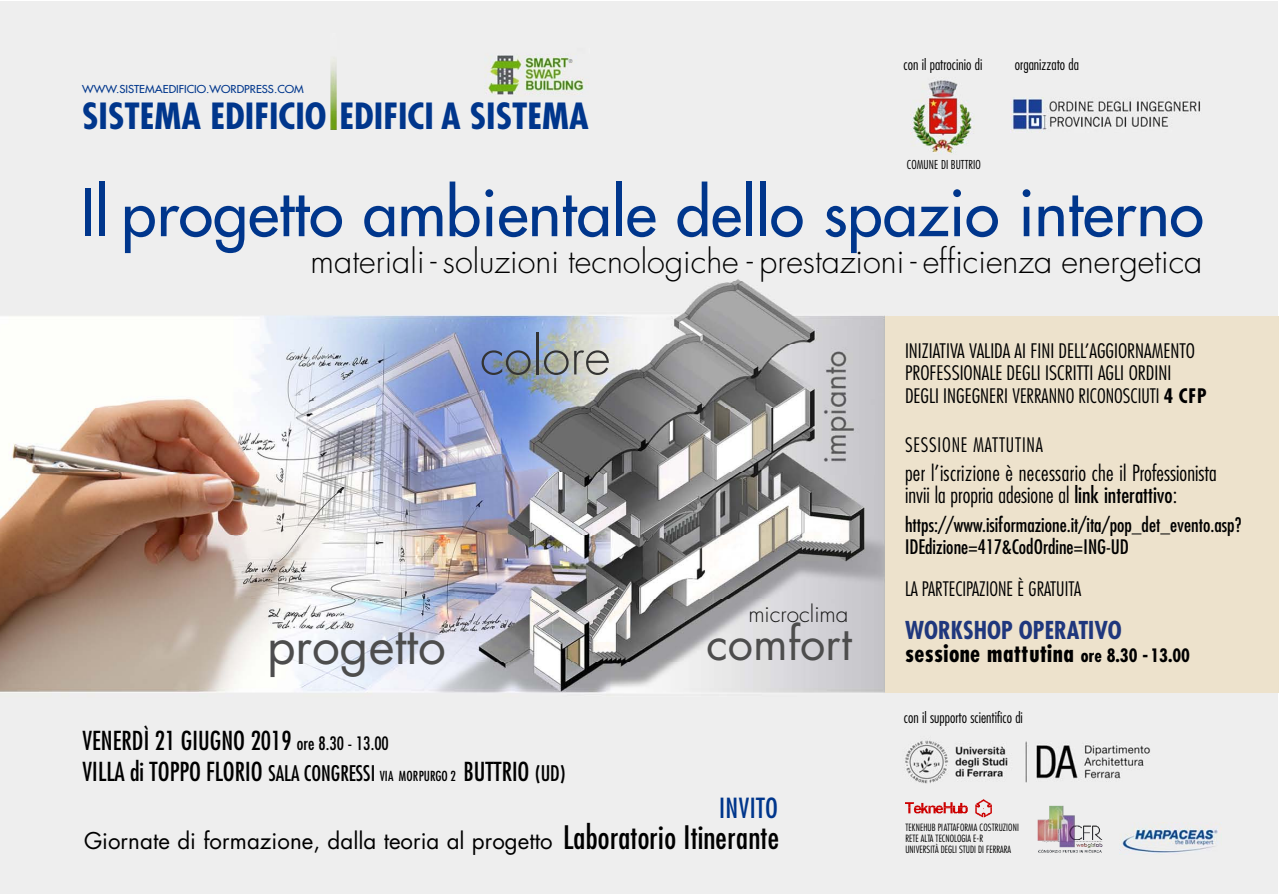
<style>
.page{position:relative;width:1279px;height:894px;background:#fff}
.page>*{position:absolute;margin:0;border:0;box-sizing:border-box;transform-origin:0 0}
.t1{font:63px "Futura";color:#00368c}
.t2{font:300 51px "Futura";color:#333}
.t3{font:49.5px "Futura";color:#4d4d4d}
.t4{font:45px "Futura";color:#4d4d4d}
.t5{font:700 condensed 35.1px "Futura";color:#00368c;scale:1.06 1}
.t6{font:300 32.4px "Futura";color:#000}
.t7{font:condensed 27px "Futura";letter-spacing:.02em;color:#00368c}
.t8{font:condensed 25.5px/31.3px "Futura";color:#000}
.t9{font:700 condensed 24px/22.6px "Futura";color:#1f377d}
.t10{font:22.5px "Futura";color:#000}
.t11{font:300 22.5px "Futura";color:#1a1a1a}
.t12{font:300 condensed 21.75px/22.4px "Futura";color:#000}
.t13{font:300 condensed 19.5px/22.5px "Futura";color:#000;scale:1.06 1}
.t14{font:condensed 19.5px/22.4px "Futura";color:#000}
.t15{font:300 condensed 19.5px "Futura";color:#000}
.t16{font:300 condensed 15px "Futura";color:#000}
.t17{font:300 condensed 12px "Futura";color:#000}
.t18{font:10.65px "Futura";color:#00368c;scale:1.06 1}
.t19{font:300 condensed 9.75px/10.6px "Futura";color:#000}
.t20{font:condensed 5.25px "Futura";color:#666;scale:.9 1}
.s1{font-size:18px}
.s2{font-size:21px}
.s3{font-size:13.5px}
.s4{font-stretch:condensed;font-size:31.5px}
.s5{font-weight:700}
.s6{font-weight:400}
.s7{color:#000}
.s8{font-size:18px;color:#000}
</style>
<div class="page">
<img style="left:0;top:2px;width:1277px;height:892px">
<div style="left:885px;top:316px;width:392px;height:377px;background:#ede2cc"></div>
<div style="left:256px;top:6px;width:255px;height:148px;background:#eee"></div>
<div style="left:511px;top:4px;width:252px;height:150px;background:#eee"></div>
<img style="left:822px;top:326px;width:52px;height:148px">
<img style="left:330px;top:33px;width:6px;height:97px">
<img style="left:484px;top:43px;width:105px;height:54px">
<img style="left:904px;top:799px;width:87px;height:8px">
<img style="left:908px;top:807px;width:49px;height:6px">
<img style="left:1037px;top:806px;width:53px;height:46px">
<img style="left:896px;top:733px;width:259px;height:53px">
<img style="left:1119px;top:822px;width:102px;height:32px">
<img style="left:1010px;top:98px;width:194px;height:34px">
<img style="left:910px;top:77px;width:64px;height:78px">
<p class="t20" style="left:569px;top:59px;width:6px">®</p>
<p class="t18" style="left:82px;top:84px;width:210px">WWW.SISTEMAEDIFICIO.WORDPRESS.COM</p>
<h3 class="t5" style="left:82px;top:100px;width:479px">SISTEMA EDIFICIO EDIFICI A SISTEMA</h3>
<p class="t16" style="left:903px;top:58px;width:80px">con il patrocinio di</p>
<p class="t16" style="left:1014px;top:58px;width:66px">organizzato da</p>
<p class="t17" style="left:906px;top:159px;width:76px">C O M U N ED IB U T T R IO</p>
<h1 class="t1" style="left:80px;top:181px;width:1124px">Il progetto ambientale dello spazio interno</h1>
<h3 class="t6" style="left:310px;top:247px;width:893px">materiali - soluzioni tecnologiche - prestazioni - efficienza energetica</h3>
<h2 class="t2" style="left:480px;top:332px;width:132px">colore</h2>
<h3 class="t3" style="left:267px;top:622px;width:180px">progetto</h3>
<h3 class="t8" style="left:83px;top:726px;width:484px">VENERDÌ 21 GIUGNO 2019 <span class="s1">ore 8.30 - 13.00<br></span>VILLA di TOPPO FLORIO <span class="s2">SALA CONGRESSI</span> <span class="s3">VIA MORPURGO 2</span> BUTTRIO <span class="s2">(UD)</span></h3>
<p class="t11" style="left:748px;top:604px;width:102px">microclima</p>
<h3 class="t4" style="left:706px;top:623px;width:147px">comfort</h3>
<h3 class="t7" style="left:719px;top:796px;width:60px">INVITO</h3>
<p class="t10" style="left:84px;top:830px;width:696px">Giornate di formazione, dalla teoria al progetto <span class="s4">Laboratorio Itinerante</span></p>
<p class="t13" style="left:904px;top:340px;width:286px">INIZIATIVA VALIDA AI FINI DELL’AGGIORNAMENTO<br>PROFESSIONALE DEGLI ISCRITTI AGLI ORDINI<br>DEGLI INGEGNERI VERRANNO RICONOSCIUTI <span class="s5">4 CFP</span></p>
<p class="t15" style="left:904px;top:436px;width:139px">S E S S IO N E M AT T U T IN A</p>
<p class="t12" style="left:904px;top:463px;width:313px">per l’iscrizione è necessario che il Professionista invii la propria adesione al <span class="s6">link interattivo</span>:</p>
<p class="t14" style="left:904px;top:515px;width:338px">https://www.isiformazione.it/ita/pop_det_evento.asp?<br>IDEdizione=417&amp;CodOrdine=ING-UD</p>
<p class="t15" style="left:904px;top:580px;width:177px">LA PARTECIPAZIONE È GRATUITA</p>
<p class="t9" style="left:904px;top:621px;width:286px">WORKSHOP OPERATIVO <span class="s7">sessione mattutina</span> <span class="s8">ore 8.30 - 13.00</span></p>
<p class="t16" style="left:903px;top:711px;width:120px">con il supporto scientifico di</p>
<p class="t19" style="left:905px;top:823px;width:115px">TEKNEHUB PIAT TAFORMA COSTRUZIONI<br>RETE ALTA TECNOLOGIA E-R<br>UNIVERSITÀ DEGLI STUDI DI FERRARA</p>
</div>
